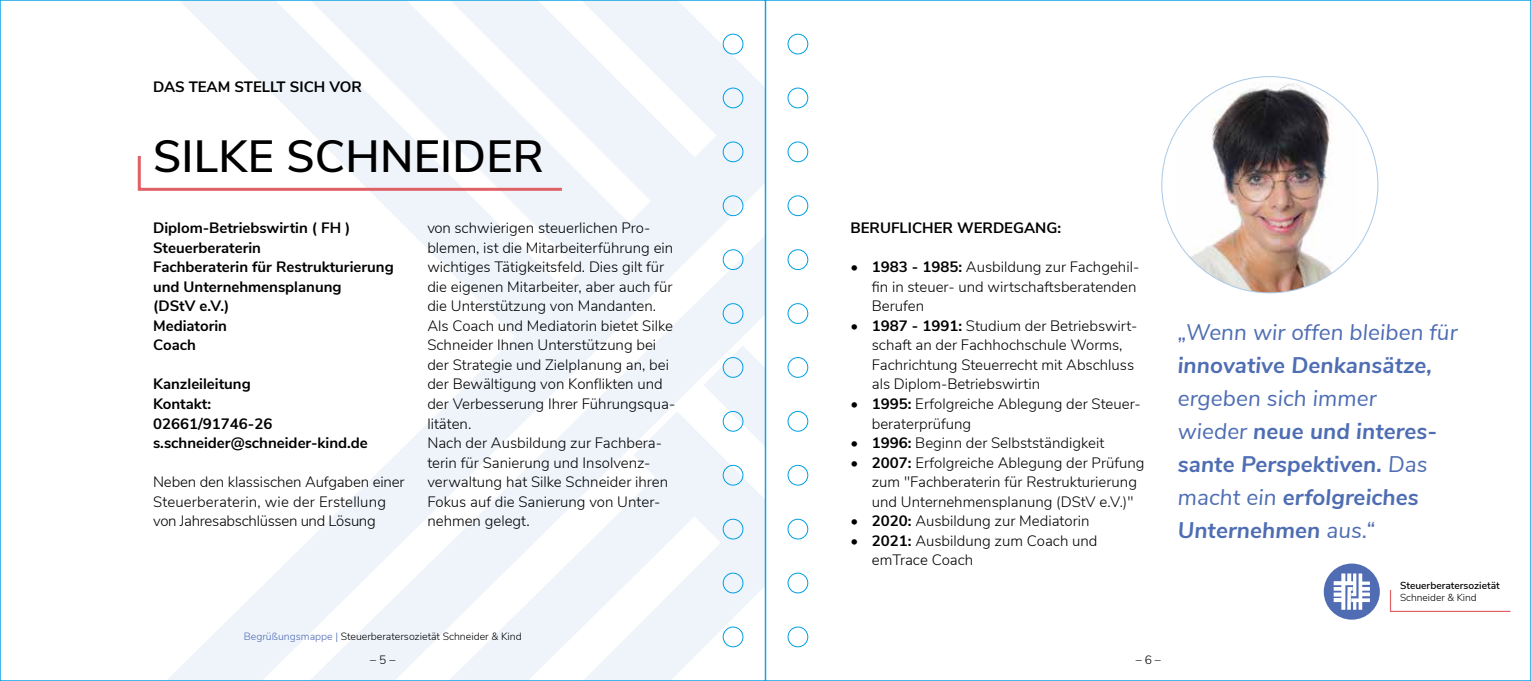
<style>
.page{position:relative;width:1531px;height:681px;background:#fff}
.page>*{position:absolute;margin:0;border:0;box-sizing:border-box;transform-origin:0 0}
.t1{font:600 45px "Nunito Sans";letter-spacing:.005em;color:#000}
.t2{font:italic 700 22.5px/33px "Nunito Sans";letter-spacing:.005em;color:#4e6db3}
.t3{font:italic 22.5px "Nunito Sans";letter-spacing:.005em;color:#4e6db3}
.t4{font:300 15px/19.5px "Nunito Sans";color:#000}
.t5{font:700 15px/19.5px "Nunito Sans";color:#000}
.t6{font:300 12px "Nunito Sans";color:#000}
.t7{font:300 10.5px "Nunito Sans";color:#000}
.t8{font:600 10.2px "Nunito Sans";color:#000}
.t9{font:300 10.2px "Nunito Sans";color:#000}
.s1{font-weight:700}
.s2{color:#4e6db3}
.s3{font-weight:400}
</style>
<div class="page">
<svg style="left:181px;top:2px;width:582px;height:233px;fill:#eff4fb"></svg>
<svg style="left:169px;top:235px;width:594px;height:443px"></svg>
<img style="left:1176px;top:77px;width:180px;height:216px">
<div style="left:1324px;top:563px;width:56px;height:56px;background:#506cb2;border-radius:50%"></div>
<svg style="left:1333px;top:573px;width:37px;height:36px"></svg>
<svg style="left:1389px;top:590px;width:122px;height:22px"></svg>
<svg style="left:137px;top:154px;width:426px;height:38px"></svg>
<div style="left:788px;top:34px;width:20px;height:20px;border:1px solid #009fe3;border-radius:50%"></div>
<div style="left:788px;top:88px;width:20px;height:20px;border:1px solid #009fe3;border-radius:50%"></div>
<div style="left:788px;top:142px;width:20px;height:20px;border:1px solid #009fe3;border-radius:50%"></div>
<div style="left:788px;top:195px;width:20px;height:21px;border:1px solid #009fe3;border-radius:50%"></div>
<div style="left:788px;top:249px;width:20px;height:20px;border:1px solid #009fe3;border-radius:50%"></div>
<div style="left:788px;top:303px;width:20px;height:20px;border:1px solid #009fe3;border-radius:50%"></div>
<div style="left:788px;top:357px;width:20px;height:20px;border:1px solid #009fe3;border-radius:50%"></div>
<div style="left:788px;top:411px;width:20px;height:20px;border:1px solid #009fe3;border-radius:50%"></div>
<div style="left:788px;top:465px;width:20px;height:20px;border:1px solid #009fe3;border-radius:50%"></div>
<div style="left:788px;top:519px;width:20px;height:20px;border:1px solid #009fe3;border-radius:50%"></div>
<div style="left:788px;top:572px;width:20px;height:21px;border:1px solid #009fe3;border-radius:50%"></div>
<div style="left:788px;top:626px;width:20px;height:20px;border:1px solid #009fe3;border-radius:50%"></div>
<div style="left:723px;top:34px;width:20px;height:20px;border:1px solid #009fe3;border-radius:50%"></div>
<div style="left:723px;top:88px;width:20px;height:20px;border:1px solid #009fe3;border-radius:50%"></div>
<div style="left:723px;top:142px;width:20px;height:20px;border:1px solid #009fe3;border-radius:50%"></div>
<div style="left:723px;top:195px;width:20px;height:21px;border:1px solid #009fe3;border-radius:50%"></div>
<div style="left:723px;top:249px;width:20px;height:20px;border:1px solid #009fe3;border-radius:50%"></div>
<div style="left:723px;top:303px;width:20px;height:20px;border:1px solid #009fe3;border-radius:50%"></div>
<div style="left:723px;top:357px;width:20px;height:20px;border:1px solid #009fe3;border-radius:50%"></div>
<div style="left:723px;top:411px;width:20px;height:20px;border:1px solid #009fe3;border-radius:50%"></div>
<div style="left:723px;top:465px;width:20px;height:20px;border:1px solid #009fe3;border-radius:50%"></div>
<div style="left:723px;top:519px;width:20px;height:20px;border:1px solid #009fe3;border-radius:50%"></div>
<div style="left:723px;top:572px;width:20px;height:21px;border:1px solid #009fe3;border-radius:50%"></div>
<div style="left:723px;top:626px;width:20px;height:20px;border:1px solid #009fe3;border-radius:50%"></div>
<p class="t5" style="left:153px;top:76px;width:210px">DAS TEAM STELLT SICH VOR</p>
<h1 class="t1" style="left:153px;top:123px;width:392px">SILKE SCHNEIDER</h1>
<p class="t5" style="left:153px;top:217px;width:242px">Diplom-Betriebswirtin ( FH )<br>Steuerberaterin<br>Fachberaterin für Restrukturierung und Unternehmensplanung<br>(DStV e.V.)<br>Mediatorin<br>Coach</p>
<p class="t5" style="left:153px;top:373px;width:216px">Kanzleileitung<br>Kontakt:<br>02661/91746-26 s.schneider@schneider-kind.de</p>
<p class="t4" style="left:153px;top:471px;width:253px">Neben den klassischen Aufgaben einer<br>Steuerberaterin, wie der Erstellung von Jahresabschlüssen und Lösung</p>
<p class="t4" style="left:427px;top:217px;width:249px">von schwierigen steuerlichen Pro&shy;blemen, ist die Mitarbeiterführung ein wichtiges Tätigkeitsfeld. Dies gilt für die eigenen Mitarbeiter, aber auch für die Unterstützung von Mandanten.<br>Als Coach und Mediatorin bietet Silke Schneider Ihnen Unterstützung bei der Strategie und Zielplanung an, bei der Bewältigung von Konflikten und der Verbesserung Ihrer Führungsqua&shy;litäten.<br>Nach der Ausbildung zur Fachbera&shy;terin für Sanierung und Insolvenz&shy;verwaltung hat Silke Schneider ihren Fokus auf die Sanierung von Unter&shy;nehmen gelegt.</p>
<p class="t5" style="left:850px;top:217px;width:212px">BERUFLICHER WERDEGANG:</p>
<p class="t4" style="left:872px;top:256px;width:269px;text-indent:-21px">• <span class="s1">1983 - 1985:</span> Ausbildung zur Fachgehil&shy;fin in steuer- und wirtschaftsberatenden<br>Berufen</p>
<p class="t4" style="left:872px;top:315px;width:267px;text-indent:-21px">• <span class="s1">1987 - 1991:</span> Studium der Betriebswirt&shy;schaft an der Fachhochschule Worms, Fachrichtung Steuerrecht mit Abschluss als Diplom-Betriebswirtin</p>
<p class="t4" style="left:872px;top:393px;width:270px;text-indent:-21px">• <span class="s1">1995:</span> Erfolgreiche Ablegung der Steuer&shy;beraterprüfung</p>
<p class="t4" style="left:850px;top:432px;width:255px">• <span class="s1">1996:</span> Beginn der Selbstständigkeit</p>
<p class="t4" style="left:872px;top:451px;width:274px;text-indent:-21px">• <span class="s1">2007:</span> Erfolgreiche Ablegung der Prüfung zum "Fachberaterin für Restrukturierung und Unternehmensplanung (DStV e.V.)"</p>
<p class="t4" style="left:850px;top:510px;width:240px">• <span class="s1">2020:</span> Ausbildung zur Mediatorin</p>
<p class="t4" style="left:872px;top:529px;width:227px;text-indent:-21px">• <span class="s1">2021:</span> Ausbildung zum Coach und emTrace Coach</p>
<p class="t7" style="left:244px;top:628px;width:279px"><span class="s2">Begrüßungsmappe |</span> Steuerberatersozietät Schneider &amp; Kind</p>
<p class="t6" style="left:370px;top:650px;width:27px">– 5 –</p>
<p class="t6" style="left:1135px;top:650px;width:27px">– 6 –</p>
<h2 class="t3" style="left:1178px;top:316px;width:281px">„Wenn wir offen bleiben für</h2>
<h2 class="t2" style="left:1178px;top:347px;width:256px">innovative Denkansätze,</h2>
<h2 class="t2" style="left:1178px;top:380px;width:261px"><span class="s3">ergeben sich immer wieder</span> neue und interes&shy;sante Perspektiven. <span class="s3">Das macht ein</span> erfolgreiches<br>Unternehmen <span class="s3">aus.“</span></h2>
<p class="t8" style="left:1400px;top:577px;width:101px">Steuerberatersozietät</p>
<p class="t9" style="left:1400px;top:589px;width:78px">Schneider &amp; Kind</p>
</div>
